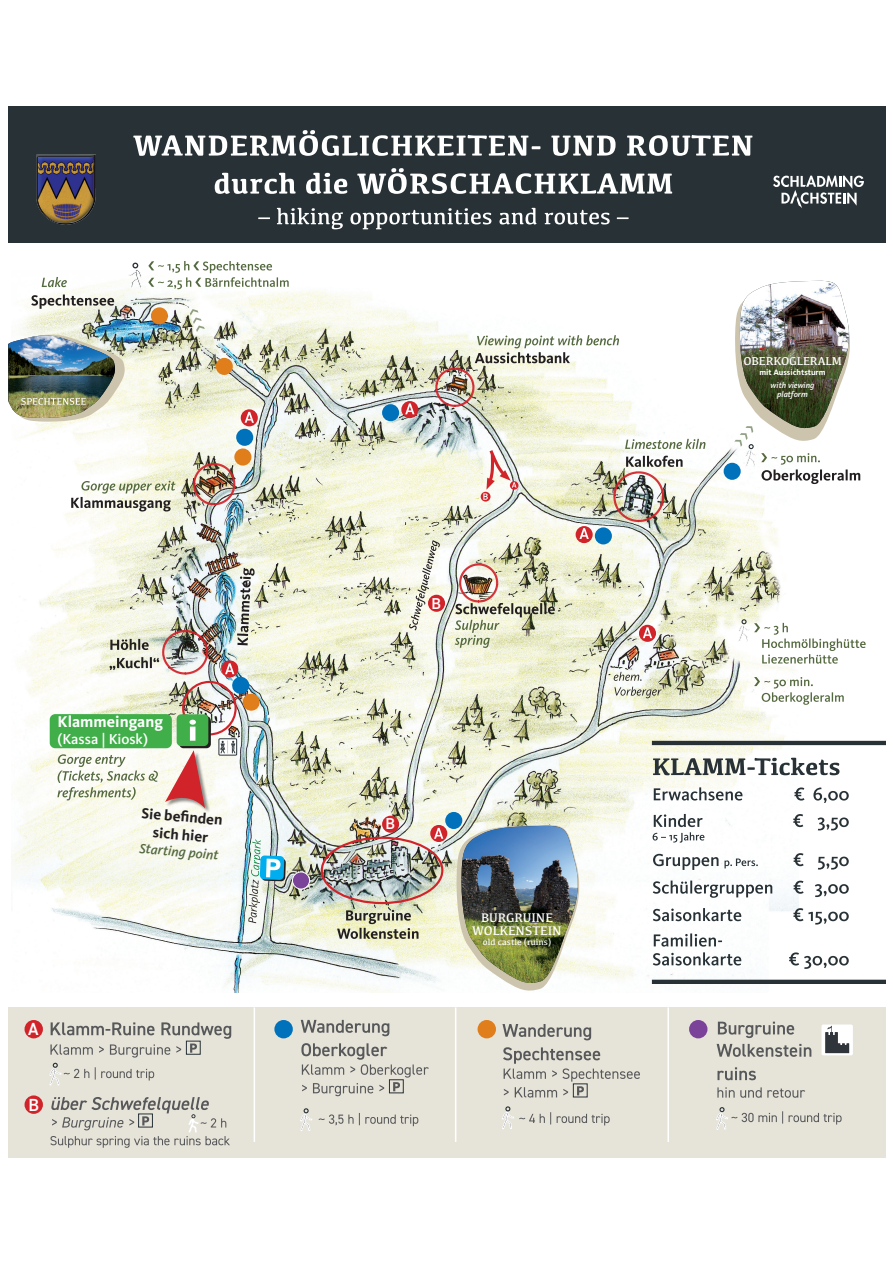
<style>
.page{position:relative;width:893px;height:1263px;background:#fff}
.page>*{position:absolute;margin:0;border:0;box-sizing:border-box;transform-origin:0 0}
.t1{font:600 17.55px "DIN2014";color:#fff}
.t2{font:700 16.2px "Kievit Pro";color:#fff}
.t3{font:600 15.75px "DIN2014";color:#fff}
.t4{font:700 15.15px/18.3px "Kievit Pro";color:#231f20;text-align:center}
.t5{font:500 14.85px "Kievit Pro";color:#fff}
.t6{font:italic 500 13.95px "Kievit Pro";color:#54693f}
.t7{font:12.9px/13px "Kefa";color:#fff;text-align:center}
.t8{font:11.85px "Kefa";color:#fff}
.t9{font:9.15px "Kefa";color:#fff}
.t10{font:italic 500 8.4px/9.1px "Kievit Pro";color:#fff;text-align:center}
.t11{font:700 8.25px "Kievit Pro";color:#fff}
</style>
<div class="page">
<div style="left:9px;top:1007px;width:877px;height:150px;background:#e6e3d8"></div>
<div style="left:9px;top:106px;width:877px;height:136px;background:#273136"></div>
<img style="left:11px;top:279px;width:788px;height:713px">
<svg style="left:31px;top:294px;width:83px;height:15px"></svg>
<svg style="left:337px;top:910px;width:81px;height:29px;background:#b5b59a"></svg>
<svg style="left:237px;top:568px;width:18px;height:77px"></svg>
<img style="left:613px;top:456px;width:70px;height:66px">
<div style="left:321px;top:837px;width:122px;height:67px;border:2px solid #d1232a;border-radius:50%"></div>
<img style="left:193px;top:463px;width:43px;height:43px">
<img style="left:110px;top:629px;width:99px;height:46px">
<svg style="left:614px;top:687px;width:48px;height:11px"></svg>
<svg style="left:614px;top:672px;width:28px;height:9px"></svg>
<div style="left:182px;top:681px;width:55px;height:54px;border:2px solid #d1232a;border-radius:50%"></div>
<svg style="left:148px;top:261px;width:141px;height:28px"></svg>
<svg style="left:190px;top:309px;width:15px;height:23px"></svg>
<svg style="left:754px;top:677px;width:90px;height:28px"></svg>
<svg style="left:653px;top:758px;width:186px;height:17px"></svg>
<svg style="left:653px;top:933px;width:196px;height:36px"></svg>
<svg style="left:653px;top:908px;width:196px;height:16px"></svg>
<svg style="left:653px;top:880px;width:196px;height:18px"></svg>
<svg style="left:653px;top:853px;width:196px;height:17px"></svg>
<svg style="left:653px;top:814px;width:196px;height:29px"></svg>
<svg style="left:654px;top:787px;width:195px;height:16px"></svg>
<svg style="left:42px;top:277px;width:25px;height:10px"></svg>
<img style="left:435px;top:335px;width:184px;height:72px">
<svg style="left:625px;top:439px;width:80px;height:10px"></svg>
<svg style="left:71px;top:481px;width:104px;height:30px"></svg>
<img style="left:455px;top:563px;width:100px;height:85px">
<div style="left:292px;top:872px;width:18px;height:17px;background:#7a4399;border-radius:50%"></div>
<div style="left:292px;top:872px;width:18px;height:17px;border:1px solid #fff;border-radius:50%"></div>
<div style="left:724px;top:463px;width:17px;height:17px;background:#0072bc;border-radius:50%"></div>
<div style="left:445px;top:812px;width:17px;height:17px;background:#0072bc;border-radius:50%"></div>
<div style="left:595px;top:527px;width:17px;height:17px;background:#0072bc;border-radius:50%"></div>
<div style="left:382px;top:404px;width:17px;height:17px;background:#0072bc;border-radius:50%"></div>
<svg style="left:401px;top:401px;width:17px;height:17px"></svg>
<div style="left:576px;top:526px;width:17px;height:17px;background:#d1232a;border-radius:50%"></div>
<svg style="left:510px;top:481px;width:8px;height:9px"></svg>
<div style="left:639px;top:625px;width:17px;height:17px;background:#d1232a;border-radius:50%"></div>
<div style="left:236px;top:428px;width:18px;height:18px;background:#0072bc;border-radius:50%"></div>
<svg style="left:409px;top:540px;width:31px;height:90px"></svg>
<div style="left:177px;top:714px;width:31px;height:32px;background:#40ae49;border-radius:4px"></div>
<img style="left:248px;top:839px;width:38px;height:84px">
<div style="left:50px;top:714px;width:122px;height:34px;background:#40ae49;border-radius:5px"></div>
<svg style="left:717px;top:1087px;width:88px;height:11px"></svg>
<svg style="left:717px;top:1067px;width:39px;height:13px"></svg>
<svg style="left:717px;top:1044px;width:94px;height:13px"></svg>
<svg style="left:718px;top:1022px;width:76px;height:16px"></svg>
<div style="left:689px;top:1020px;width:18px;height:18px;background:#7a4399;border-radius:50%"></div>
<div style="left:274px;top:1020px;width:19px;height:18px;background:#0072bc;border-radius:50%"></div>
<div style="left:478px;top:1020px;width:18px;height:18px;background:#df7e1a;border-radius:50%"></div>
<img style="left:36px;top:154px;width:60px;height:48px">
<div style="left:36px;top:155px;width:59px;height:70px;background:#231f20;opacity:.5"></div>
<svg style="left:455px;top:824px;width:130px;height:168px"></svg>
<img style="left:461px;top:826px;width:117px;height:157px">
<hr style="left:652px;top:741px;width:234px;height:4px;background:#273136">
<hr style="left:652px;top:980px;width:234px;height:4px;background:#273136">
<svg style="left:258px;top:208px;width:371px;height:21px"></svg>
<svg style="left:215px;top:168px;width:457px;height:26px"></svg>
<svg style="left:133px;top:130px;width:619px;height:26px"></svg>
<svg style="left:821px;top:1024px;width:32px;height:31px"></svg>
<svg style="left:825px;top:1026px;width:24px;height:27px"></svg>
<svg style="left:738px;top:619px;width:128px;height:45px"></svg>
<svg style="left:129px;top:263px;width:13px;height:25px"></svg>
<svg style="left:300px;top:1108px;width:12px;height:23px"></svg>
<svg style="left:716px;top:1107px;width:126px;height:22px"></svg>
<div style="left:430px;top:825px;width:17px;height:17px;background:#d1232a;border-radius:50%"></div>
<svg style="left:481px;top:492px;width:9px;height:10px"></svg>
<svg style="left:240px;top:409px;width:18px;height:18px"></svg>
<div style="left:234px;top:448px;width:18px;height:18px;background:#df7e1a;border-radius:50%"></div>
<div style="left:216px;top:358px;width:17px;height:17px;background:#df7e1a;border-radius:50%"></div>
<div style="left:151px;top:307px;width:17px;height:17px;background:#df7e1a;border-radius:50%"></div>
<hr style="left:254px;top:1007px;width:1px;height:135px;background:#fff">
<hr style="left:455px;top:1007px;width:1px;height:135px;background:#fff">
<hr style="left:667px;top:1007px;width:2px;height:135px;background:#fff">
<div style="left:219px;top:739px;width:18px;height:16px;border:1px solid #273136"></div>
<svg style="left:57px;top:720px;width:178px;height:104px"></svg>
<img style="left:734px;top:280px;width:126px;height:204px">
<img style="left:9px;top:331px;width:117px;height:92px">
<div style="left:25px;top:1020px;width:18px;height:18px;background:#d1232a;border-radius:50%"></div>
<img style="left:220px;top:659px;width:41px;height:53px">
<div style="left:25px;top:1095px;width:18px;height:19px;background:#d1232a;border-radius:50%"></div>
<svg style="left:245px;top:412px;width:9px;height:11px"></svg>
<svg style="left:405px;top:403px;width:9px;height:11px"></svg>
<svg style="left:579px;top:528px;width:10px;height:11px"></svg>
<svg style="left:643px;top:627px;width:9px;height:11px"></svg>
<svg style="left:434px;top:828px;width:9px;height:11px"></svg>
<div style="left:428px;top:595px;width:17px;height:17px;background:#d1232a;border-radius:50%"></div>
<div style="left:382px;top:816px;width:17px;height:17px;background:#d1232a;border-radius:50%"></div>
<svg style="left:483px;top:448px;width:33px;height:52px"></svg>
<svg style="left:773px;top:176px;width:91px;height:32px"></svg>
<svg style="left:502px;top:1106px;width:108px;height:23px"></svg>
<svg style="left:502px;top:1024px;width:89px;height:16px"></svg>
<svg style="left:503px;top:1047px;width:137px;height:50px"></svg>
<div style="left:573px;top:1083px;width:15px;height:14px;border:1px solid #273136"></div>
<svg style="left:318px;top:1113px;width:100px;height:13px"></svg>
<svg style="left:301px;top:1020px;width:88px;height:16px"></svg>
<svg style="left:301px;top:1043px;width:128px;height:53px"></svg>
<div style="left:389px;top:1079px;width:15px;height:14px;border:1px solid #273136"></div>
<svg style="left:50px;top:1097px;width:180px;height:51px"></svg>
<div style="left:138px;top:1113px;width:15px;height:14px;border:1px solid #273136"></div>
<svg style="left:50px;top:1063px;width:104px;height:22px"></svg>
<svg style="left:50px;top:1022px;width:181px;height:35px"></svg>
<div style="left:186px;top:1041px;width:15px;height:14px;border:1px solid #273136"></div>
<p class="t2" style="left:58px;top:712px;width:107px">Klammeingang</p>
<p class="t5" style="left:58px;top:730px;width:92px">(Kassa | Kiosk)</p>
<p class="t4" style="left:142px;top:804px;width:83px;rotate:5deg">Sie befi nden sich hier</p>
<p class="t6" style="left:140px;top:840px;width:81px;rotate:5deg">Starting point</p>
<p class="t1" style="left:28px;top:1017px;width:12px">A</p>
<p class="t1" style="left:29px;top:1093px;width:12px">B</p>
<p class="t3" style="left:431px;top:593px;width:11px">B</p>
<p class="t3" style="left:385px;top:814px;width:11px">B</p>
<p class="t7" style="left:472px;top:911px;width:91px">BURGRUINE<br>WOLKENSTEIN</p>
<p class="t9" style="left:483px;top:937px;width:69px">old castle (ruins)</p>
<p class="t8" style="left:743px;top:354px;width:100px">OBERKOGLERALM</p>
<p class="t11" style="left:759px;top:367px;width:68px">mit Aussichtsturm</p>
<p class="t10" style="left:771px;top:381px;width:45px">with viewing platform</p>
</div>
